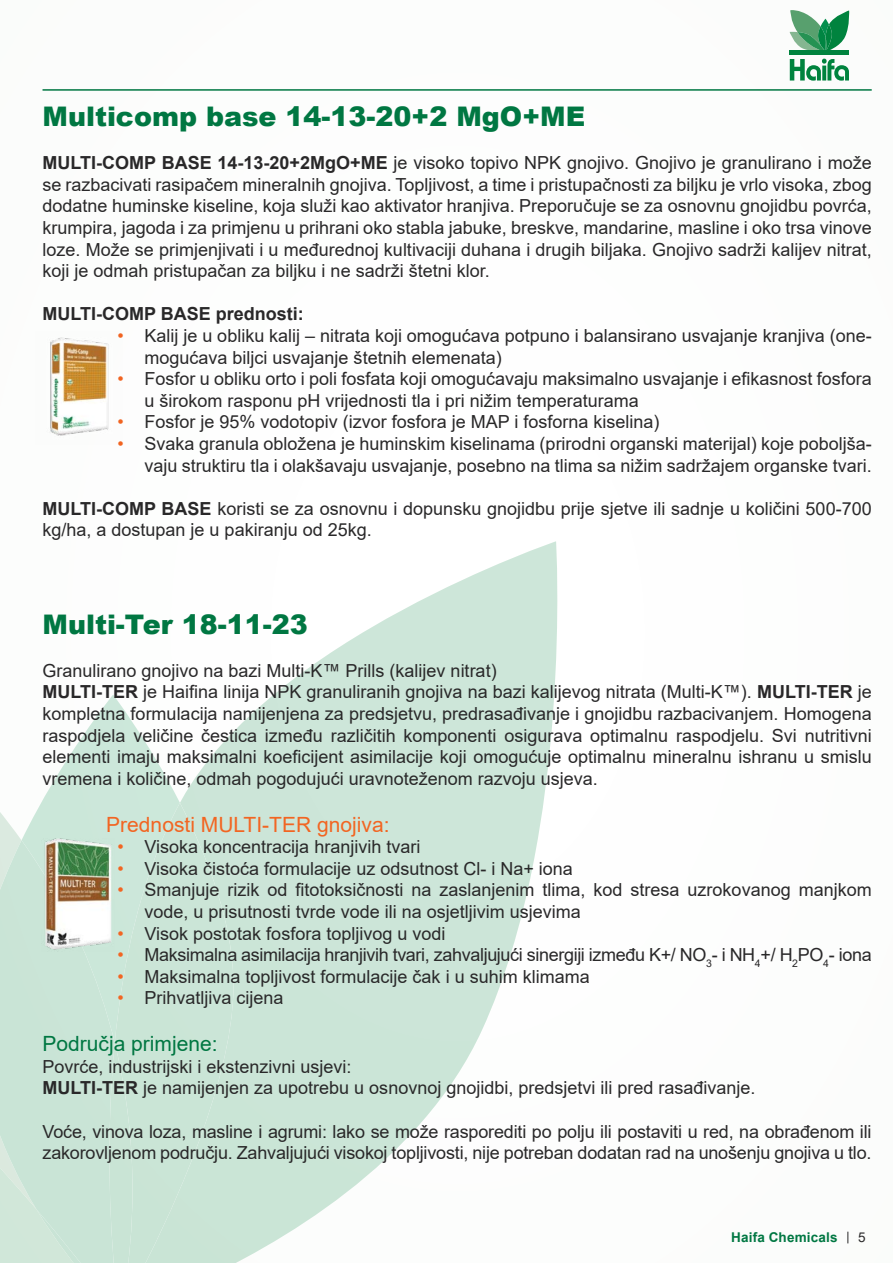
<style>
.page{position:relative;width:893px;height:1263px;background:#fff}
.page>*{position:absolute;margin:0;border:0;box-sizing:border-box;transform-origin:0 0}
.t1{font:900 27px "Arial";color:#007742}
.t2{font:21px "Arial";color:#f26522}
.t3{font:21px "Arial";color:#007742}
.t4{font:18px/21.6px "Arial";color:#292829}
.t5{font:18px "Arial";letter-spacing:-.02em;color:#292829}
.t6{font:700 18px "Arial";color:#292829}
.t7{font:700 13.5px "Arial";letter-spacing:.015em;color:#007742}
.t8{font:13.5px "Arial";color:#292829}
.s1{font-weight:700}
.s2{color:#f26522}
</style>
<div class="page">
<svg style="left:790px;top:10px;width:60px;height:40px"></svg>
<hr style="left:790px;top:50px;width:59px;height:4px;background:#00833e">
<svg style="left:790px;top:59px;width:59px;height:22px"></svg>
<hr style="left:43px;top:89px;width:829px;height:2px;background:#007742">
<svg style="left:180px;top:541px;width:378px;height:722px;fill:#cde6d9"></svg>
<svg style="left:98px;top:695px;width:82px;height:145px;fill:#cce8da"></svg>
<div style="left:115px;top:803px;width:119px;height:460px;background:#cbe5d7"></div>
<div style="left:98px;top:840px;width:18px;height:423px;background:#cae5d7"></div>
<div style="left:105px;top:1043px;width:36px;height:220px;background:#cae4d6"></div>
<svg style="left:0;top:715px;width:98px;height:548px;background:#d2e8dc"></svg>
<img style="left:50px;top:337px;width:59px;height:99px">
<img style="left:41px;top:839px;width:73px;height:113px">
<h1 class="t1" style="left:43px;top:97px;width:544px">Multicomp base 14-13-20+2 MgO+ME</h1>
<p class="t4" style="left:43px;top:152px;width:831px;text-align:justify"><span class="s1">MULTI-COMP BASE 14-13-20+2MgO+ME</span> je visoko topivo NPK gnojivo. Gnojivo je granulirano i može se razbacivati rasipačem mineralnih gnojiva. Topljivost, a time i pristupačnosti za biljku je vrlo visoka, zbog dodatne huminske kiseline, koja služi kao aktivator hranjiva. Preporučuje se za osnovnu gnojidbu povrća, krumpira, jagoda i za primjenu u prihrani oko stabla jabuke, breskve, mandarine, masline i oko trsa vinove loze. Može se primjenjivati i u međurednoj kultivaciji duhana i drugih biljaka. Gnojivo sadrži kalijev nitrat, koji je odmah pristupačan za biljku i ne sadrži štetni klor.</p>
<p class="t6" style="left:43px;top:301px;width:263px">MULTI-COMP BASE prednosti:</p>
<p class="t4" style="left:145px;top:325px;width:729px;text-indent:-27px"><span class="s2">•</span> Kalij je u obliku kalij – nitrata koji omogućava potpuno i balansirano usvajanje kranjiva (one&shy;mogućava biljci usvajanje štetnih elemenata)</p>
<p class="t4" style="left:145px;top:368px;width:729px;text-indent:-27px"><span class="s2">•</span> Fosfor u obliku orto i poli fosfata koji omogućavaju maksimalno usvajanje i efikasnost fosfora u širokom rasponu pH vrijednosti tla i pri nižim temperaturama</p>
<p class="t4" style="left:118px;top:411px;width:543px"><span class="s2">•</span> Fosfor je 95% vodotopiv (izvor fosfora je MAP i fosforna kiselina)</p>
<p class="t4" style="left:118px;top:433px;width:756px;text-align:right"><span class="s2">•</span> Svaka granula obložena je huminskim kiselinama (prirodni organski materijal) koje poboljša&shy;vaju struktiru tla i olakšavaju usvajanje, posebno na tlima sa nižim sadržajem organske tvari.</p>
<p class="t4" style="left:43px;top:498px;width:831px"><span class="s1">MULTI-COMP BASE</span> koristi se za osnovnu i dopunsku gnojidbu prije sjetve ili sadnje u količini 500-700 kg/ha, a dostupan je u pakiranju od 25kg.</p>
<h1 class="t1" style="left:43px;top:604px;width:267px">Multi-Ter 18-11-23</h1>
<p class="t4" style="left:43px;top:660px;width:831px">Granulirano gnojivo na bazi Multi-K™ Prills (kalijev nitrat)<br><span class="s1">MULTI-TER</span> je Haifina linija NPK granuliranih gnojiva na bazi kalijevog nitrata (Multi-K™). <span class="s1">MULTI-TER</span> je kompletna formulacija namijenjena za predsjetvu, predrasađivanje i gnojidbu razbacivanjem. Homogena raspodjela veličine čestica između različitih komponenti osigurava optimalnu raspodjelu. Svi nutritivni elementi imaju maksimalni koeficijent asimilacije koji omogućuje optimalnu mineralnu ishranu u smislu vremena i količine, odmah pogodujući uravnoteženom razvoju usjeva.</p>
<p class="t2" style="left:106px;top:810px;width:285px">Prednosti MULTI-TER gnojiva:</p>
<p class="t4" style="left:118px;top:836px;width:304px"><span class="s2">•</span> Visoka koncentracija hranjivih tvari</p>
<p class="t4" style="left:118px;top:858px;width:457px"><span class="s2">•</span> Visoka čistoća formulacije uz odsutnost Cl- i Na+ iona</p>
<p class="t4" style="left:145px;top:879px;width:729px;text-indent:-27px"><span class="s2">•</span> Smanjuje rizik od fitotoksičnosti na zaslanjenim tlima, kod stresa uzrokovanog manjkom vode, u prisutnosti tvrde vode ili na osjetljivim usjevima</p>
<p class="t4" style="left:118px;top:922px;width:329px"><span class="s2">•</span> Visok postotak fosfora topljivog u vodi</p>
<p class="t5" style="left:118px;top:942px;width:756px"><span class="s2">•</span> Maksimalna asimilacija hranjivih tvari, zahvaljujući sinergiji između K+/ NO<sub>3</sub>- i NH<sub>4</sub>+/ H<sub>2</sub>PO<sub>4</sub>- iona</p>
<p class="t4" style="left:118px;top:966px;width:474px"><span class="s2">•</span> Maksimalna topljivost formulacije čak i u suhim klimama</p>
<p class="t4" style="left:118px;top:987px;width:168px"><span class="s2">•</span> Prihvatljiva cijena</p>
<p class="t3" style="left:43px;top:1029px;width:177px">Područja primjene:</p>
<p class="t4" style="left:43px;top:1056px;width:714px">Povrće, industrijski i ekstenzivni usjevi:<br><span class="s1">MULTI-TER</span> je namijenjen za upotrebu u osnovnoj gnojidbi, predsjetvi ili pred rasađivanje.</p>
<p class="t4" style="left:43px;top:1120px;width:830px">Voće, vinova loza, masline i agrumi: lako se može rasporediti po polju ili postaviti u red, na obrađenom ili zakorovljenom području. Zahvaljujući visokoj topljivosti, nije potreban dodatan rad na unošenju gnojiva u tlo.</p>
<p class="t7" style="left:731px;top:1228px;width:108px">Haifa Chemicals</p>
<p class="t8" style="left:858px;top:1227px;width:9px">5</p>
</div>
